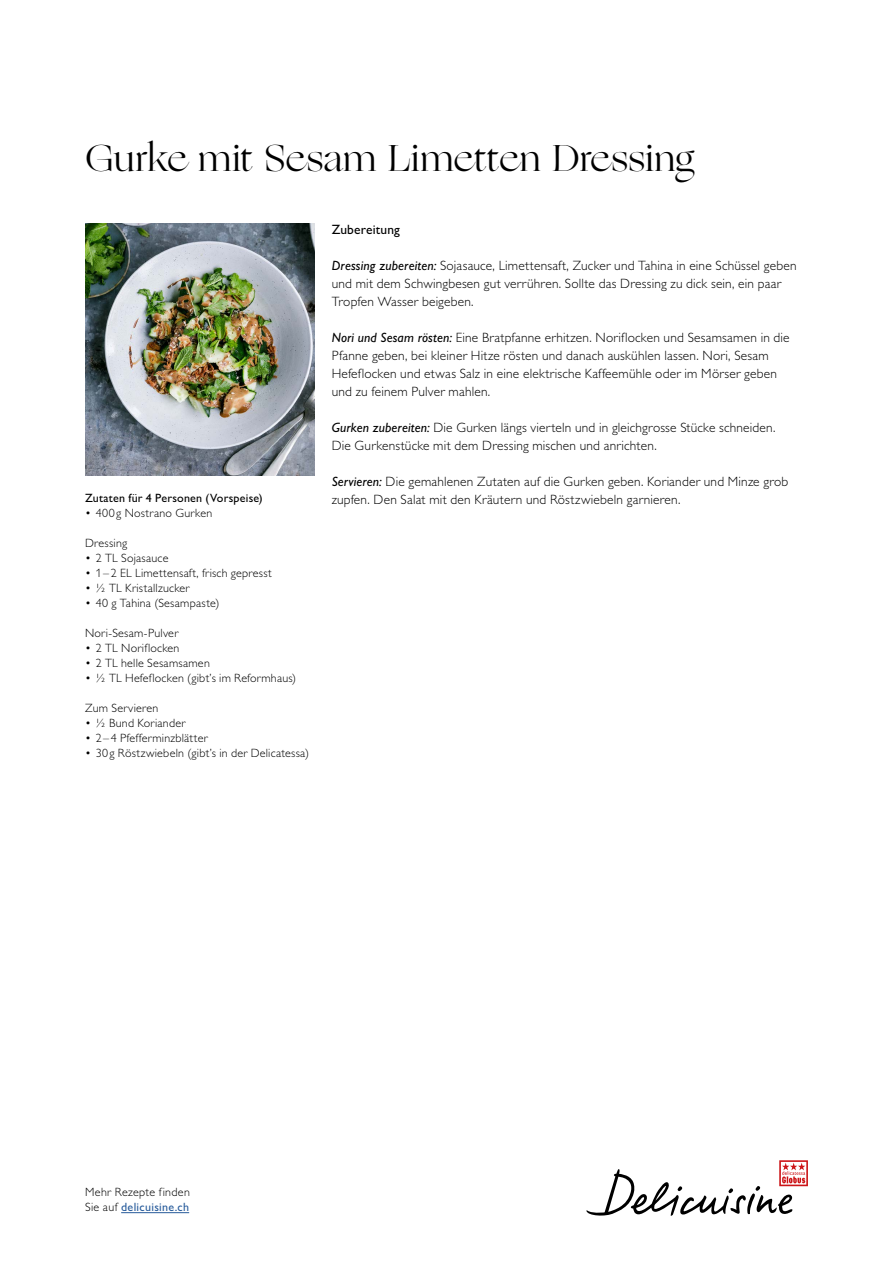
<style>
.page{position:relative;width:893px;height:1263px;background:#fff}
.page>*{position:absolute;margin:0;border:0;box-sizing:border-box;transform-origin:0 0}
.t1{font:37.5px "Ogg";letter-spacing:.005em;color:#000}
.t2{font:300 13.5px/18px "Gill Sans Alt One";letter-spacing:.015em;color:#000}
.t3{font:13.5px "Gill Sans Alt One";letter-spacing:.015em;color:#000}
.t4{font:300 12px/15px "Gill Sans Alt One";letter-spacing:.02em;color:#000}
.t5{font:12px "Gill Sans Alt One";letter-spacing:.02em;color:#000}
.s1{font-weight:400;font-style:italic}
.s2{font-weight:400;color:#275b9b}
</style>
<div class="page">
<hr style="left:121px;top:1212px;width:68px;height:1px;background:#275b9b">
<svg style="left:586px;top:1160px;width:222px;height:56px"></svg>
<img style="left:85px;top:223px;width:230px;height:252px">
<h1 class="t1" style="left:85px;top:133px;width:611px">Gurke mit Sesam Limetten Dressing</h1>
<p class="t5" style="left:85px;top:490px;width:179px">Zutaten für 4 Personen (Vorspeise)</p>
<p class="t4" style="left:85px;top:506px;width:129px">• 400g Nostrano Gurken</p>
<p class="t4" style="left:85px;top:536px;width:44px">Dressing</p>
<p class="t4" style="left:85px;top:551px;width:85px">• 2 TL Sojasauce</p>
<p class="t4" style="left:85px;top:566px;width:188px">• 1–2 EL Limettensaft, frisch gepresst</p>
<p class="t4" style="left:85px;top:581px;width:106px">• ½ TL Kristallzucker</p>
<p class="t4" style="left:85px;top:596px;width:136px">• 40 g Tahina (Sesampaste)</p>
<p class="t4" style="left:85px;top:626px;width:95px">Nori-Sesam-Pulver</p>
<p class="t4" style="left:85px;top:641px;width:96px">• 2 TL Noriflocken</p>
<p class="t4" style="left:85px;top:656px;width:126px">• 2 TL helle Sesamsamen</p>
<p class="t4" style="left:85px;top:671px;width:213px">• ½ TL Hefeflocken (gibt’s im Reformhaus)</p>
<p class="t4" style="left:85px;top:701px;width:75px">Zum Servieren</p>
<p class="t4" style="left:85px;top:716px;width:102px">• ½ Bund Koriander</p>
<p class="t4" style="left:85px;top:731px;width:124px">• 2–4 Pfefferminzblätter</p>
<p class="t4" style="left:85px;top:746px;width:226px">• 30g Röstzwiebeln (gibt’s in der Delicatessa)</p>
<p class="t3" style="left:332px;top:220px;width:70px">Zubereitung</p>
<p class="t2" style="left:332px;top:257px;width:466px"><span class="s1">Dressing zubereiten:</span> Sojasauce, Limettensaft, Zucker und Tahina in eine Schüssel geben und mit dem Schwingbesen gut verrühren. Sollte das Dressing zu dick sein, ein paar<br>Tropfen Wasser beigeben.</p>
<p class="t2" style="left:332px;top:329px;width:459px"><span class="s1">Nori und Sesam rösten:</span> Eine Bratpfanne erhitzen. Noriflocken und Sesamsamen in die Pfanne geben, bei kleiner Hitze rösten und danach auskühlen lassen. Nori, Sesam Hefeflocken und etwas Salz in eine elektrische Kaffeemühle oder im Mörser geben und zu feinem Pulver mahlen.</p>
<p class="t2" style="left:332px;top:419px;width:445px"><span class="s1">Gurken zubereiten:</span> Die Gurken längs vierteln und in gleichgrosse Stücke schneiden.<br>Die Gurkenstücke mit dem Dressing mischen und anrichten.</p>
<p class="t2" style="left:332px;top:473px;width:458px"><span class="s1">Servieren:</span> Die gemahlenen Zutaten auf die Gurken geben. Koriander und Minze grob zupfen. Den Salat mit den Kräutern und Röstzwiebeln garnieren.</p>
<p class="t4" style="left:85px;top:1185px;width:106px">Mehr Rezepte finden<br>Sie auf <span class="s2">delicuisine.ch</span></p>
</div>
